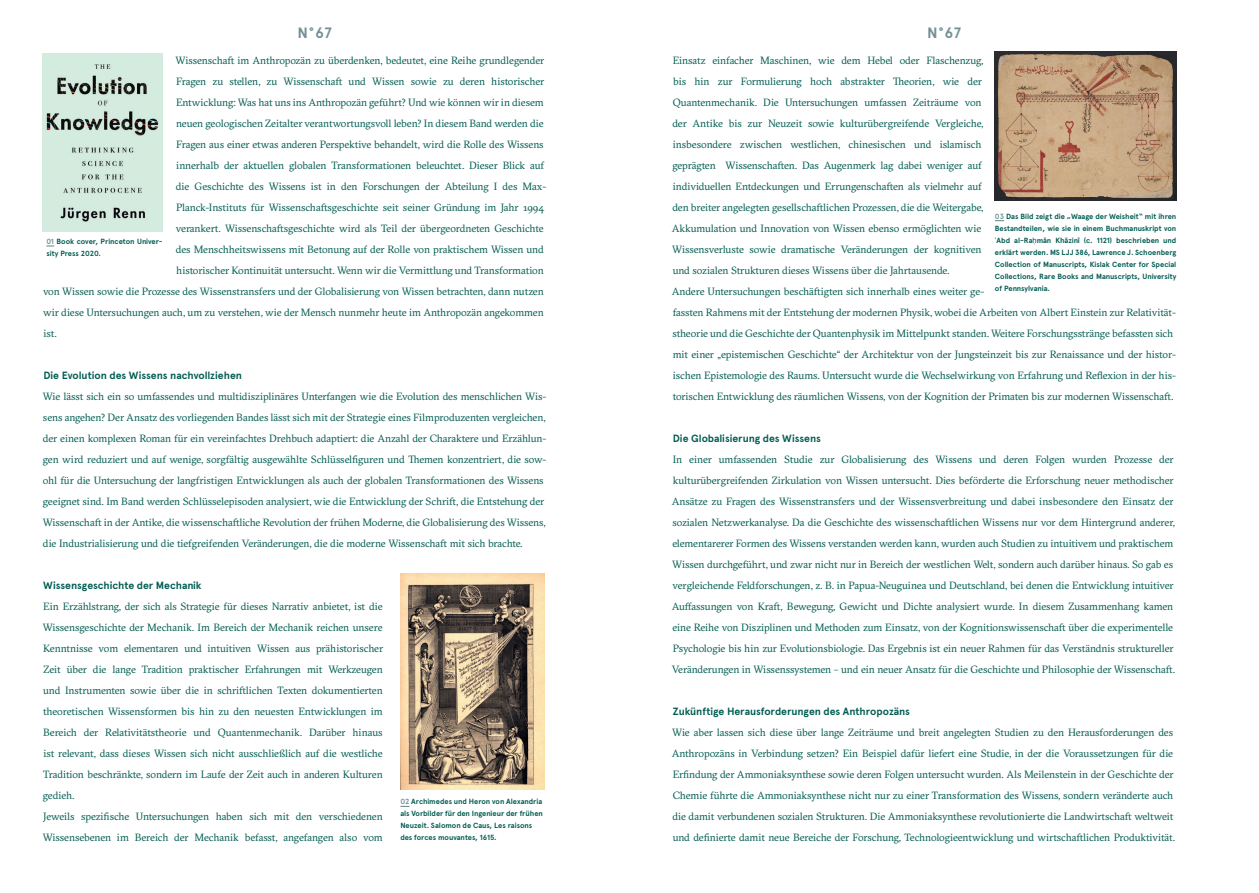
<style>
.page{position:relative;width:1259px;height:893px;background:#fff}
.page>*{position:absolute;margin:0;border:0;box-sizing:border-box;transform-origin:0 0}
.Kolumne__10_14{font:700 15px "Apercu Pro";color:#739194}
.Fließtext__9_14{font:10.5px/21px "GT Sectra";letter-spacing:-.01em;color:#005c51}
.Fließtext__9_14-2{font:700 10.5px "Apercu Pro";letter-spacing:-.005em;color:#005c51}
.Nr__35_40{font:700 7.5px/12px "Apercu Pro";letter-spacing:-.005em;color:#005c51}
.s1{color:#739194}
.s2{font-family:"Arial";font-weight:400}
</style>
<div class="page">
<img style="left:42px;top:54px;width:121px;height:178px">
<img style="left:400px;top:573px;width:144px;height:217px">
<svg style="left:46px;top:245px;width:8px;height:2px"></svg>
<img style="left:995px;top:52px;width:181px;height:148px">
<p class="Kolumne__10_14" style="left:298px;top:21px;width:36px">N°67</p>
<p class="Kolumne__10_14" style="left:927px;top:21px;width:36px">N°67</p>
<p class="Fließtext__9_14" style="left:176px;top:50px;width:370px">Wissenschaft im Anthropozän zu überdenken, bedeutet, eine Reihe grundlegender</p>
<p class="Fließtext__9_14" style="left:176px;top:71px;width:369px">Fragen zu stellen, zu Wissenschaft und Wissen sowie zu deren historischer</p>
<p class="Fließtext__9_14" style="left:176px;top:92px;width:369px">Entwicklung: Was hat uns ins Anthropozän geführt? Und wie können wir in diesem</p>
<p class="Fließtext__9_14" style="left:176px;top:113px;width:369px">neuen geologischen Zeitalter verantwortungsvoll leben? In diesem Band werden die</p>
<p class="Fließtext__9_14" style="left:176px;top:134px;width:369px">Fragen aus einer etwas anderen Perspektive behandelt, wird die Rolle des Wissens</p>
<p class="Fließtext__9_14" style="left:176px;top:155px;width:369px">innerhalb der aktuellen globalen Transformationen beleuchtet. Dieser Blick auf</p>
<p class="Fließtext__9_14" style="left:176px;top:176px;width:372px">die Geschichte des Wissens ist in den Forschungen der Abteilung I des Max-</p>
<p class="Fließtext__9_14" style="left:176px;top:197px;width:370px">Planck-Instituts für Wissenschaftsgeschichte seit seiner Gründung im Jahr 1994</p>
<p class="Fließtext__9_14" style="left:176px;top:218px;width:369px">verankert. Wissenschaftsgeschichte wird als Teil der übergeordneten Geschichte</p>
<p class="Fließtext__9_14" style="left:176px;top:239px;width:369px">des Menschheitswissens mit Betonung auf der Rolle von praktischem Wissen und</p>
<p class="Fließtext__9_14" style="left:176px;top:260px;width:369px">historischer Kontinuität untersucht. Wenn wir die Vermittlung und Transformation</p>
<p class="Fließtext__9_14" style="left:43px;top:281px;width:502px">von Wissen sowie die Prozesse des Wissenstransfers und der Globalisierung von Wissen betrachten, dann nutzen</p>
<p class="Fließtext__9_14" style="left:43px;top:302px;width:502px">wir diese Untersuchungen auch, um zu verstehen, wie der Mensch nunmehr heute im Anthropozän angekommen</p>
<p class="Fließtext__9_14" style="left:43px;top:323px;width:15px">ist.</p>
<p class="Fließtext__9_14-2" style="left:43px;top:367px;width:200px">Die Evolution des Wissens nachvollziehen</p>
<p class="Fließtext__9_14" style="left:43px;top:386px;width:505px">Wie lässt sich ein so umfassendes und multidisziplinäres Unterfangen wie die Evolution des menschlichen Wis&shy;sens angehen? Der Ansatz des vorliegenden Bandes lässt sich mit der Strategie eines Filmproduzenten vergleichen, der einen komplexen Roman für ein vereinfachtes Drehbuch adaptiert: die Anzahl der Charaktere und Erzählun&shy;gen wird reduziert und auf wenige, sorgfältig ausgewählte Schlüsselfiguren und Themen konzentriert, die sow&shy;ohl für die Untersuchung der langfristigen Entwicklungen als auch der globalen Transformationen des Wissens geeignet sind. Im Band werden Schlüsselepisoden analysiert, wie die Entwicklung der Schrift, die Entstehung der Wissenschaft in der Antike, die wissenschaftliche Revolution der frühen Moderne, die Globalisierung des Wissens, die Industrialisierung und die tiefgreifenden Veränderungen, die die moderne Wissenschaft mit sich brachte.</p>
<p class="Fließtext__9_14-2" style="left:43px;top:577px;width:160px">Wissensgeschichte der Mechanik</p>
<p class="Fließtext__9_14" style="left:43px;top:596px;width:342px;text-align:justify">Ein Erzählstrang, der sich als Strategie für dieses Narrativ anbietet, ist die Wissensgeschichte der Mechanik. Im Bereich der Mechanik reichen unsere Kenntnisse vom elementaren und intuitiven Wissen aus prähistorischer Zeit über die lange Tradition praktischer Erfahrungen mit Werkzeugen und Instrumenten sowie über die in schriftlichen Texten dokumentierten theoretischen Wissensformen bis hin zu den neuesten Entwicklungen im Bereich der Relativitätstheorie und Quantenmechanik. Darüber hinaus ist relevant, dass dieses Wissen sich nicht ausschließlich auf die westliche Tradition beschränkte, sondern im Laufe der Zeit auch in anderen Kulturen gedieh.</p>
<p class="Fließtext__9_14" style="left:43px;top:806px;width:341px">Jeweils spezifische Untersuchungen haben sich mit den verschiedenen<br>Wissensebenen im Bereich der Mechanik befasst, angefangen also vom</p>
<p class="Nr__35_40" style="left:46px;top:235px;width:118px"><span class="s1">01</span> Book cover, Princeton Univer&shy;sity Press 2020.</p>
<p class="Nr__35_40" style="left:400px;top:795px;width:144px"><span class="s1">02</span> Archimedes und Heron von Alexandria als Vorbilder für den Ingenieur der frühen Neuzeit. Salomon de Caus, Les raisons des forces mouvantes, 1615.</p>
<p class="Fließtext__9_14" style="left:672px;top:50px;width:313px">Einsatz einfacher Maschinen, wie dem Hebel oder Flaschenzug, bis hin zur Formulierung hoch abstrakter Theorien, wie der Quantenmechanik. Die Untersuchungen umfassen Zeiträume von der Antike bis zur Neuzeit sowie kulturübergreifende Vergleiche, insbesondere zwischen westlichen, chinesischen und islamisch geprägten Wissenschaften. Das Augenmerk lag dabei weniger auf individuellen Entdeckungen und Errungenschaften als vielmehr auf den breiter angelegten gesellschaftlichen Prozessen, die die Weitergabe, Akkumulation und Innovation von Wissen ebenso ermöglichten wie Wissensverluste sowie dramatische Veränderungen der kognitiven und sozialen Strukturen dieses Wissens über die Jahrtausende.</p>
<p class="Fließtext__9_14" style="left:672px;top:281px;width:506px">Andere Untersuchungen beschäftigten sich innerhalb eines weiter ge-<br>fassten Rahmens mit der Entstehung der modernen Physik, wobei die Arbeiten von Albert Einstein zur Relativität&shy;stheorie und die Geschichte der Quantenphysik im Mittelpunkt standen. Weitere Forschungsstränge befassten sich mit einer „epistemischen Geschichte“ der Architektur von der Jungsteinzeit bis zur Renaissance und der histor&shy;ischen Epistemologie des Raums. Untersucht wurde die Wechselwirkung von Erfahrung und Reflexion in der his&shy;torischen Entwicklung des räumlichen Wissens, von der Kognition der Primaten bis zur modernen Wissenschaft.</p>
<p class="Fließtext__9_14-2" style="left:673px;top:430px;width:149px">Die Globalisierung des Wissens</p>
<p class="Fließtext__9_14" style="left:672px;top:449px;width:505px">In einer umfassenden Studie zur Globalisierung des Wissens und deren Folgen wurden Prozesse der kulturübergreifenden Zirkulation von Wissen untersucht. Dies beförderte die Erforschung neuer methodischer Ansätze zu Fragen des Wissenstransfers und der Wissensverbreitung und dabei insbesondere den Einsatz der sozialen Netzwerkanalyse. Da die Geschichte des wissenschaftlichen Wissens nur vor dem Hintergrund anderer, elementarerer Formen des Wissens verstanden werden kann, wurden auch Studien zu intuitivem und praktischem Wissen durchgeführt, und zwar nicht nur in Bereich der westlichen Welt, sondern auch darüber hinaus. So gab es vergleichende Feldforschungen, z. B. in Papua-Neuguinea und Deutschland, bei denen die Entwicklung intuitiver Auffassungen von Kraft, Bewegung, Gewicht und Dichte analysiert wurde. In diesem Zusammenhang kamen eine Reihe von Disziplinen und Methoden zum Einsatz, von der Kognitionswissenschaft über die experimentelle Psychologie bis hin zur Evolutionsbiologie. Das Ergebnis ist ein neuer Rahmen für das Verständnis struktureller Veränderungen in Wissenssystemen – und ein neuer Ansatz für die Geschichte und Philosophie der Wissenschaft.</p>
<p class="Fließtext__9_14-2" style="left:673px;top:703px;width:239px">Zukünftige Herausforderungen des Anthropozäns</p>
<p class="Fließtext__9_14" style="left:672px;top:722px;width:505px">Wie aber lassen sich diese über lange Zeiträume und breit angelegten Studien zu den Herausforderungen des Anthropozäns in Verbindung setzen? Ein Beispiel dafür liefert eine Studie, in der die Voraussetzungen für die Erfindung der Ammoniaksynthese sowie deren Folgen untersucht wurden. Als Meilenstein in der Geschichte der Chemie führte die Ammoniaksynthese nicht nur zu einer Transformation des Wissens, sondern veränderte auch die damit verbundenen sozialen Strukturen. Die Ammoniaksynthese revolutionierte die Landwirtschaft weltweit und definierte damit neue Bereiche der Forschung, Technologieentwicklung und wirtschaftlichen Produktivität.</p>
<p class="Nr__35_40" style="left:995px;top:210px;width:183px;text-align:justify"><span class="s1">03</span> Das Bild zeigt die „Waage der Weisheit“ mit ihren Bestandteilen, wie sie in einem Buchmanuskript von <span class="s2">ʽ</span>Abd al-Ra<span class="s2">ḥ</span>mān Khāzinī (c. 1121) beschrieben und erklärt werden. MS LJJ 386, Lawrence J. Schoenberg Collection of Manuscripts, Kislak Center for Special Collections, Rare Books and Manuscripts, University of Pennsylvania.</p>
</div>
